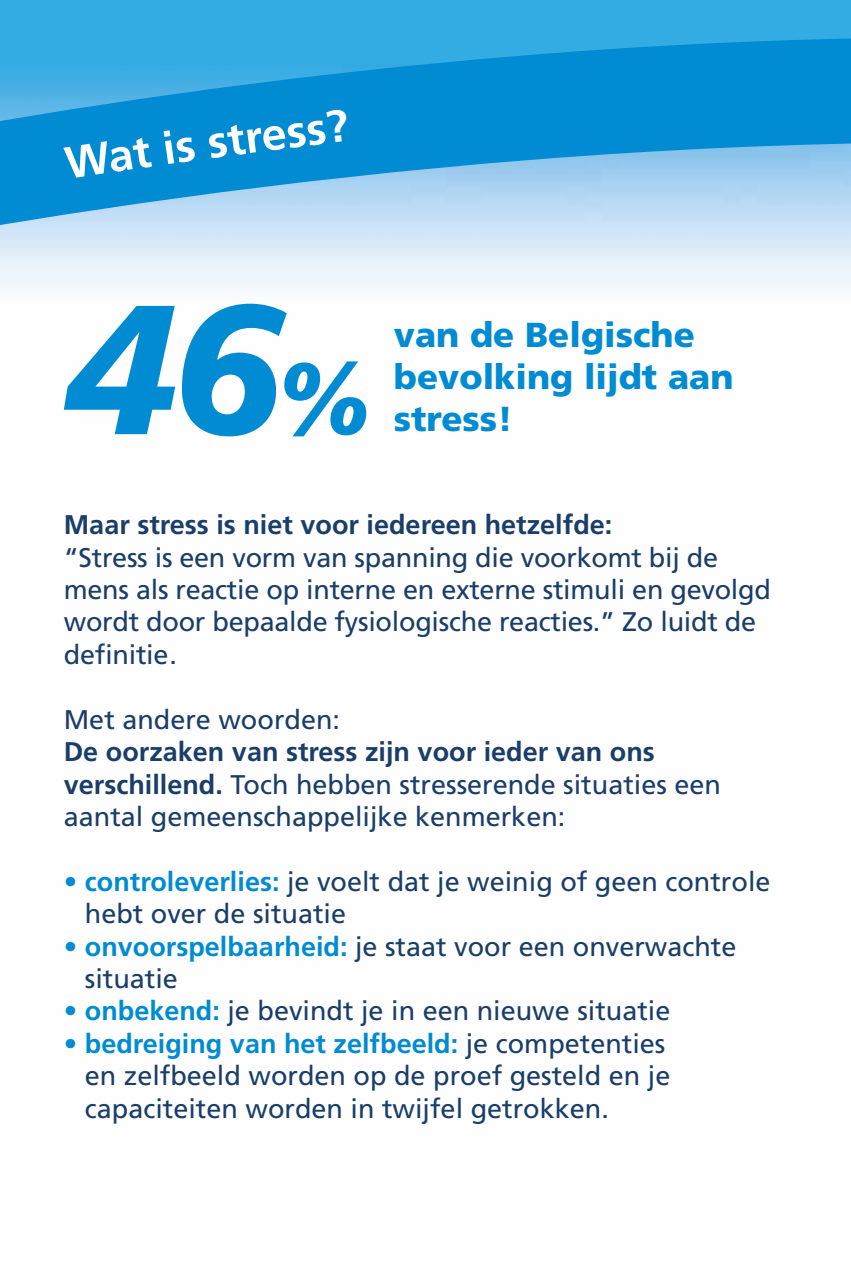
<style>
.page{position:relative;width:851px;height:1276px;background:#fff}
.page>*{position:absolute;margin:0;border:0;box-sizing:border-box;transform-origin:0 0}
.t1{font:700 45px "Frutiger LT Std";color:#fff}
.t2{font:900 34.8px/41.7px "Frutiger LT Std";color:#008bd2}
.t3{font:27px/32.4px "Frutiger LT Std";color:#1a3e69}
.t4{font:700 27px "Frutiger LT Std";color:#1a3e69}
.s1{font-weight:700}
.s2{color:#008bd2}
.s3{font-weight:700;color:#008bd2}
</style>
<div class="page">
<svg style="left:0;top:0;width:850px;height:304px;background:#75c1e8"></svg>
<div style="left:25px;top:72px;width:359px;height:144px;background:#008bd2;opacity:.78"></div>
<svg style="left:64px;top:304px;width:302px;height:132px"></svg>
<div style="left:63px;top:141px;width:49px;height:38px;background:#008bd2"></div>
<h1 class="t1" style="left:224px;top:114px;width:123px;rotate:-7deg">tress?</h1>
<h1 class="t1" style="left:105px;top:131px;width:122px;rotate:-8deg">at is s</h1>
<p class="t2" style="left:394px;top:314px;width:341px">van de Belgische bevolking lijdt aan stress!</p>
<p class="t4" style="left:64px;top:509px;width:550px">Maar stress is niet voor iedereen hetzelfde:</p>
<p class="t3" style="left:64px;top:541px;width:708px">“Stress is een vorm van spanning die voorkomt bij de mens als reactie op interne en externe stimuli en gevolgd wordt door bepaalde fysiologische reacties.” Zo luidt de definitie.</p>
<p class="t3" style="left:64px;top:703px;width:278px">Met andere woorden:</p>
<p class="t3" style="left:64px;top:735px;width:658px"><span class="s1">De oorzaken van stress zijn voor ieder van ons verschillend.</span> Toch hebben stresserende situaties een aantal gemeenschappelijke kenmerken:</p>
<p class="t3" style="left:85px;top:865px;width:687px;text-indent:-21px"><span class="s2">•</span> <span class="s3">controleverlies:</span> je voelt dat je weinig of geen controle hebt over de situatie</p>
<p class="t3" style="left:85px;top:930px;width:653px;text-indent:-21px"><span class="s2">•</span> <span class="s3">onvoorspelbaarheid:</span> je staat voor een onverwachte situatie</p>
<p class="t3" style="left:64px;top:995px;width:608px"><span class="s2">•</span> <span class="s3">onbekend:</span> je bevindt je in een nieuwe situatie</p>
<p class="t3" style="left:85px;top:1027px;width:587px;text-indent:-21px"><span class="s2">•</span> <span class="s3">bedreiging van het zelfbeeld:</span> je competenties en zelfbeeld worden op de proef gesteld en je capaciteiten worden in twijfel getrokken.</p>
</div>
